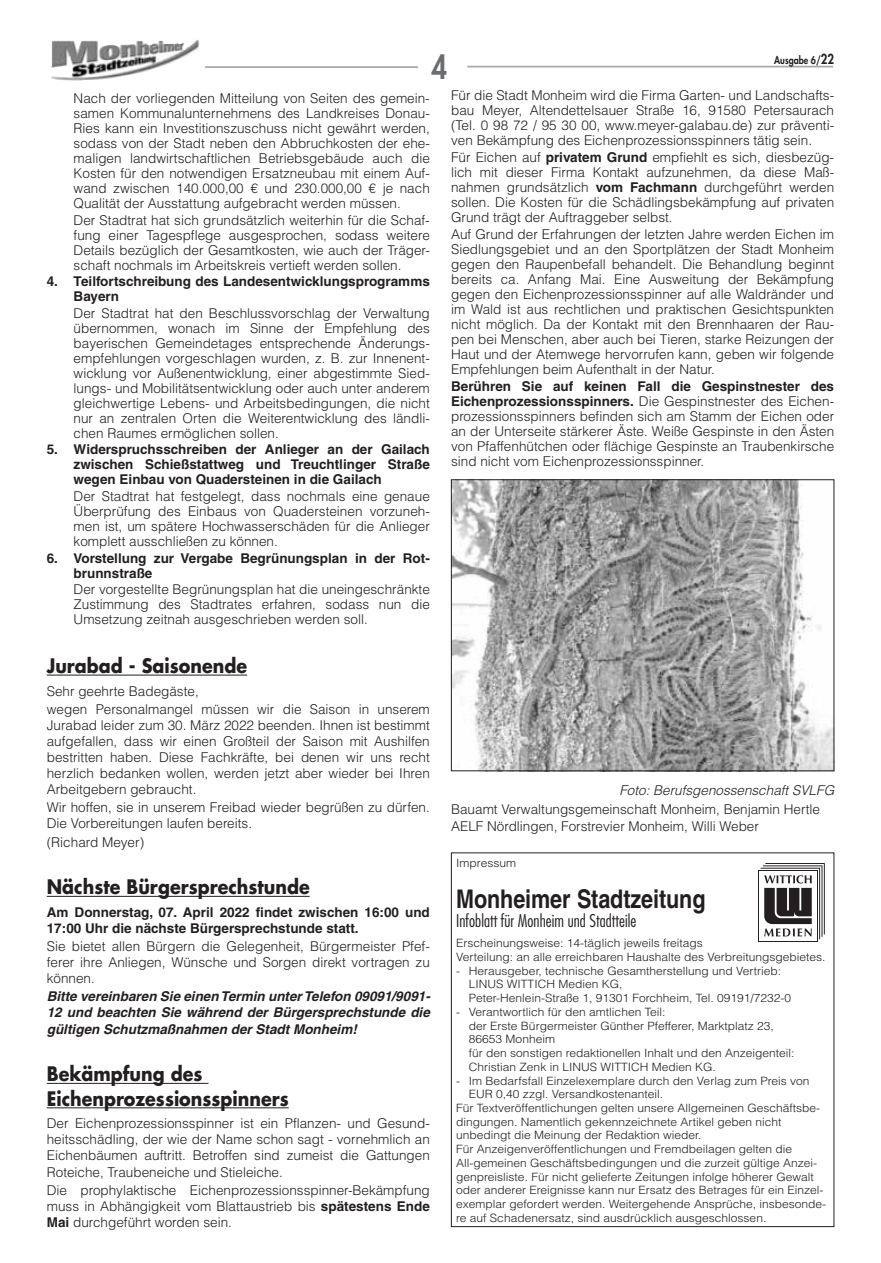
<style>
.page{position:relative;width:881px;height:1263px;background:#fff}
.page>*{position:absolute;margin:0;border:0;box-sizing:border-box;transform-origin:0 0}
.t1{font:800 32.1px "Futura LT";color:#6c6d70;scale:.85 1}
.t2{font:700 25.8px "Helvetica LT";letter-spacing:-.005em;color:#231f20;scale:.84 1}
.t3{font:700 19.5px/24.5px "Futura LT";color:#231f20;scale:.9 1}
.t4{font:300 condensed 17.1px "Futura LT";letter-spacing:.005em;color:#231f20}
.t5{font:300 13.5px/15px "Helvetica LT";color:#231f20;text-align:justify}
.t6{font:700 13.5px/15px "Helvetica LT";color:#231f20}
.t7{font:italic 700 13.5px/16px "Helvetica LT";color:#231f20;text-align:justify}
.t8{font:italic 300 13.5px "Helvetica LT";color:#231f20}
.t9{font:300 11.4px/13.8px "Helvetica LT";color:#231f20;scale:1.05 1}
.t10{font:800 10.5px "Futura LT";color:#231f20;scale:.85 1}
.s1{font-size:13.5px}
.s2{font-weight:700}
</style>
<div class="page">
<img style="left:51px;top:40px;width:148px;height:41px">
<hr style="left:205px;top:66px;width:213px;height:2px;background:#a8a9ad">
<hr style="left:467px;top:66px;width:365px;height:1px;background:#a8a9ad">
<img style="left:453px;top:481px;width:378px;height:288px">
<div style="left:451px;top:479px;width:382px;height:292px;border:1px solid #231f20"></div>
<hr style="left:47px;top:675px;width:200px;height:1px;background:#231f20">
<hr style="left:47px;top:896px;width:262px;height:1px;background:#231f20">
<hr style="left:47px;top:1083px;width:161px;height:1px;background:#231f20">
<hr style="left:47px;top:1107px;width:242px;height:1px;background:#231f20">
<div style="left:451px;top:853px;width:382px;height:374px;border:1px solid #231f20"></div>
<svg style="left:758px;top:870px;width:2px;height:71px"></svg>
<div style="left:759px;top:871px;width:57px;height:69px;background:#fff"></div>
<svg style="left:760px;top:863px;width:64px;height:76px"></svg>
<h1 class="t1" style="left:431px;top:46px;width:20px">4</h1>
<p class="t10" style="left:774px;top:53px;width:72px">Ausgabe 6/<span class="s1">22</span></p>
<p class="t5" style="left:451px;top:88px;width:384px">Für die Stadt Monheim wird die Firma Garten- und Landschafts&shy;bau Meyer, Altendettelsauer Straße 16, 91580 Petersaurach (Tel. 0 98 72 / 95 30 00, www. meyer-galabau. de) zur präventi&shy;ven Bekämpfung des Eichenprozessionsspinners tätig sein.</p>
<p class="t5" style="left:451px;top:150px;width:384px">Für Eichen auf <span class="s2">privatem Grund</span> empfiehlt es sich, diesbezüg&shy;lich mit dieser Firma Kontakt aufzunehmen, da diese Maß&shy;nahmen grundsätzlich <span class="s2">vom Fachmann</span> durchgeführt werden sollen. Die Kosten für die Schädlingsbekämpfung auf privaten Grund trägt der Auftraggeber selbst.</p>
<p class="t5" style="left:451px;top:227px;width:384px">Auf Grund der Erfahrungen der letzten Jahre werden Eichen im Siedlungsgebiet und an den Sportplätzen der Stadt Monheim gegen den Raupenbefall behandelt. Die Behandlung beginnt bereits ca. Anfang Mai. Eine Ausweitung der Bekämpfung gegen den Eichenprozessionsspinner auf alle Waldränder und im Wald ist aus rechtlichen und praktischen Gesichtspunkten nicht möglich. Da der Kontakt mit den Brennhaaren der Rau&shy;pen bei Menschen, aber auch bei Tieren, starke Reizungen der Haut und der Atemwege hervorrufen kann, geben wir folgende Empfehlungen beim Aufenthalt in der Natur.</p>
<p class="t5" style="left:451px;top:379px;width:384px"><span class="s2">Berühren Sie auf keinen Fall die Gespinstnester des Eichenprozessionsspinners.</span> Die Gespinstnester des Eichen&shy;prozessionsspinners befinden sich am Stamm der Eichen oder an der Unterseite stärkerer Äste. Weiße Gespinste in den Ästen von Pfaffenhütchen oder flächige Gespinste an Traubenkirsche sind nicht vom Eichenprozessionsspinner.</p>
<p class="t5" style="left:74px;top:91px;width:357px">Nach der vorliegenden Mitteilung von Seiten des gemein&shy;samen Kommunalunternehmens des Landkreises Donau-Ries kann ein Investitionszuschuss nicht gewährt werden, sodass von der Stadt neben den Abbruchkosten der ehe&shy;maligen landwirtschaftlichen Betriebsgebäude auch die Kosten für den notwendigen Ersatzneubau mit einem Auf&shy;wand zwischen 140.000,00 € und 230.000,00 € je nach Qualität der Ausstattung aufgebracht werden müssen.</p>
<p class="t5" style="left:74px;top:212px;width:357px">Der Stadtrat hat sich grundsätzlich weiterhin für die Schaf&shy;fung einer Tagespflege ausgesprochen, sodass weitere Details bezüglich der Gesamtkosten, wie auch der Träger&shy;schaft nochmals im Arbeitskreis vertieft werden sollen.</p>
<p class="t6" style="left:74px;top:274px;width:357px;text-indent:-27px">4. Teilfortschreibung des Landesentwicklungsprogramms<br>Bayern</p>
<p class="t5" style="left:74px;top:306px;width:357px">Der Stadtrat hat den Beschlussvorschlag der Verwaltung übernommen, wonach im Sinne der Empfehlung des bayerischen Gemeindetages entsprechende Änderungs&shy;empfehlungen vorgeschlagen wurden, z. B. zur Innenent&shy;wicklung vor Außenentwicklung, einer abgestimmte Sied&shy;lungs- und Mobilitätsentwicklung oder auch unter anderem gleichwertige Lebens- und Arbeitsbedingungen, die nicht nur an zentralen Orten die Weiterentwicklung des ländli&shy;chen Raumes ermöglichen sollen.</p>
<p class="t6" style="left:74px;top:442px;width:357px;text-align:justify;text-indent:-27px">5. Widerspruchsschreiben der Anlieger an der Gailach zwischen Schießstattweg und Treuchtlinger Straße wegen Einbau von Quadersteinen in die Gailach</p>
<p class="t5" style="left:74px;top:489px;width:357px">Der Stadtrat hat festgelegt, dass nochmals eine genaue Überprüfung des Einbaus von Quadersteinen vorzuneh&shy;men ist, um spätere Hochwasserschäden für die Anlieger komplett ausschließen zu können.</p>
<p class="t6" style="left:74px;top:550px;width:357px;text-indent:-27px">6. Vorstellung zur Vergabe Begrünungsplan in der Rot&shy;brunnstraße</p>
<p class="t5" style="left:74px;top:582px;width:357px">Der vorgestellte Begrünungsplan hat die uneingeschränkte Zustimmung des Stadtrates erfahren, sodass nun die Umsetzung zeitnah ausgeschrieben werden soll.</p>
<h3 class="t3" style="left:47px;top:653px;width:224px">Jurabad - Saisonende</h3>
<p class="t5" style="left:47px;top:681px;width:384px;line-height:18.1px">Sehr geehrte Badegäste,<br>wegen Personalmangel müssen wir die Saison in unserem</p>
<p class="t5" style="left:47px;top:717px;width:384px;line-height:16px">Jurabad leider zum 30. März 2022 beenden. Ihnen ist bestimmt aufgefallen, dass wir einen Großteil der Saison mit Aushilfen bestritten haben. Diese Fachkräfte, bei denen wir uns recht herzlich bedanken wollen, werden jetzt aber wieder bei Ihren Arbeitgebern gebraucht.</p>
<p class="t5" style="left:47px;top:799px;width:381px;line-height:16px">Wir hoffen, sie in unserem Freibad wieder begrüßen zu dürfen.<br>Die Vorbereitungen laufen bereits.</p>
<p class="t5" style="left:47px;top:834px;width:99px">(Richard Meyer)</p>
<h3 class="t3" style="left:47px;top:875px;width:293px">Nächste Bürgersprechstunde</h3>
<p class="t6" style="left:47px;top:904px;width:384px;line-height:16px">Am Donnerstag, 07. April 2022 findet zwischen 16:00 und<br>17:00 Uhr die nächste Bürgersprechstunde statt.</p>
<p class="t5" style="left:47px;top:938px;width:384px;line-height:16px">Sie bietet allen Bürgern die Gelegenheit, Bürgermeister Pfef&shy;ferer ihre Anliegen, Wünsche und Sorgen direkt vortragen zu können.</p>
<p class="t7" style="left:47px;top:988px;width:384px">Bitte vereinbaren Sie einen Termin unter Telefon 09091/9091- 12 und beachten Sie während der Bürgersprechstunde die gültigen Schutzmaßnahmen der Stadt Monheim!</p>
<h3 class="t3" style="left:47px;top:1061px;width:270px">Bekämpfung des<br>Eichenprozessionsspinners</h3>
<p class="t5" style="left:47px;top:1115px;width:384px;line-height:16px">Der Eichenprozessionsspinner ist ein Pflanzen- und Gesund&shy;heitsschädling, der wie der Name schon sagt - vornehmlich an Eichenbäumen auftritt. Betroffen sind zumeist die Gattungen Roteiche, Traubeneiche und Stieleiche.</p>
<p class="t5" style="left:47px;top:1182px;width:384px;line-height:16px">Die prophylaktische Eichenprozessionsspinner-Bekämpfung muss in Abhängigkeit vom Blattaustrieb bis <span class="s2">spätestens Ende Mai</span> durchgeführt worden sein.</p>
<p class="t8" style="left:619px;top:781px;width:216px">Foto: Berufsgenossenschaft SVLFG</p>
<p class="t5" style="left:451px;top:800px;width:370px;line-height:17.1px">Bauamt Verwaltungsgemeinschaft Monheim, Benjamin Hertle<br>AELF Nördlingen, Forstrevier Monheim, Willi Weber</p>
<p class="t9" style="left:456px;top:855px;width:59px">Impressum</p>
<h2 class="t2" style="left:456px;top:883px;width:298px">Monheimer Stadtzeitung</h2>
<p class="t4" style="left:456px;top:911px;width:182px">Infoblatt für Monheim und Stadtteile</p>
<p class="t9" style="left:456px;top:936px;width:351px">Erscheinungsweise: 14-täglich jeweils freitags<br>Verteilung: an alle erreichbaren Haushalte des Verbreitungsgebietes.</p>
<p class="t9" style="left:468px;top:964px;width:308px;text-indent:-13px">- Herausgeber, technische Gesamtherstellung und Vertrieb:<br>LINUS WITTICH Medien KG,<br>Peter-Henlein-Straße 1, 91301 Forchheim, Tel. 09191/7232-0</p>
<p class="t9" style="left:468px;top:1005px;width:311px;text-indent:-13px">- Verantwortlich fü r den amtlichen Teil:<br>der Erste Bü rgermeister Gü nther Pfefferer, Marktplatz 23, 86653 Monheim<br>fü r den sonstigen redaktionellen Inhalt und den Anzeigenteil:<br>Christian Zenk in LINUS WITTICH Medien KG.</p>
<p class="t9" style="left:456px;top:1073px;width:338px">- Im Bedarfsfall Einzelexemplare durch den Verlag zum Preis von</p>
<p class="t9" style="left:468px;top:1087px;width:184px">EUR 0,40 zzgl. Versandkostenanteil.</p>
<p class="t9" style="left:456px;top:1101px;width:348px">Fü r Textveröffentlichungen gelten unsere Allgemeinen Geschäftsbe-</p>
<p class="t9" style="left:456px;top:1114px;width:311px">dingungen. Namentlich gekennzeichnete Artikel geben nicht</p>
<p class="t9" style="left:456px;top:1128px;width:233px">unbedingt die Meinung der Redaktion wieder.</p>
<p class="t9" style="left:456px;top:1142px;width:321px">Fü r Anzeigenveröffentlichungen und Fremdbeilagen gelten die</p>
<p class="t9" style="left:456px;top:1156px;width:345px">All-gemeinen Geschäftsbedingungen und die zurzeit gü ltige Anzei-</p>
<p class="t9" style="left:456px;top:1169px;width:342px">genpreisliste. Für nicht gelieferte Zeitungen infolge höherer Gewalt</p>
<p class="t9" style="left:456px;top:1183px;width:351px">oder anderer Ereignisse kann nur Ersatz des Betrages fü r ein Einzel-</p>
<p class="t9" style="left:456px;top:1197px;width:354px">exemplar gefordert werden. Weitergehende Ansprüche, insbesonde-</p>
<p class="t9" style="left:456px;top:1211px;width:294px">re auf Schadenersatz, sind ausdrücklich ausgeschlossen.</p>
</div>
